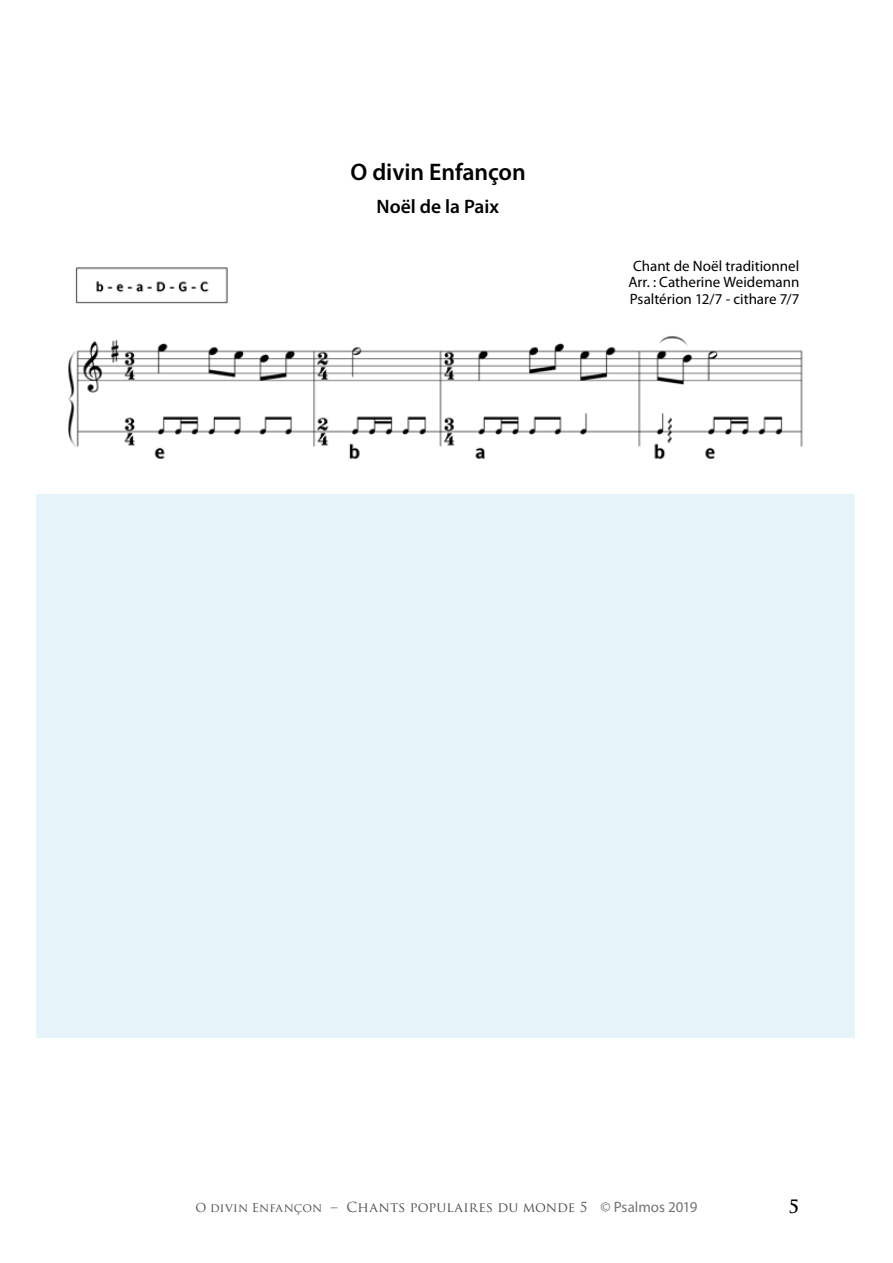
<style>
.page{position:relative;width:893px;height:1263px;background:#fff}
.page>*{position:absolute;margin:0;border:0;box-sizing:border-box;transform-origin:0 0}
.t1{font:600 24px "Myriad Pro";letter-spacing:-.005em;color:#000}
.t2{font:600 19.5px "Myriad Pro";color:#000}
.t3{font:700 18px "Trajan Pro";color:#000}
.t4{font:15px/16.5px "Myriad Pro";color:#000;text-align:center}
.t5{font:13.5px "Trajan Pro";letter-spacing:.005em;color:#4b4b4d}
.s1{font-size:12px}
.s2{font-family:"Myriad Pro";font-size:15px;color:#727375}
</style>
<div class="page">
<img style="left:36px;top:335px;width:819px;height:703px">
<img style="left:75px;top:267px;width:153px;height:37px">
<div style="left:36px;top:495px;width:819px;height:542px;background:#e6f3f9"></div>
<h1 class="t1" style="left:351px;top:156px;width:177px">O divin Enfançon</h1>
<h2 class="t2" style="left:376px;top:194px;width:124px">Noël de la Paix</h2>
<p class="t4" style="left:628px;top:257px;width:173px">Chant de Noël traditionnel<br>Arr. : Catherine Weidemann<br>Psaltérion 12/7 - cithare 7/7</p>
<p class="t5" style="left:195px;top:1198px;width:503px"><span class="s1">O divin Enfançon</span> – Chants populaires du monde 5 <span class="s2">© Psalmos 2019</span></p>
<p class="t3" style="left:789px;top:1195px;width:12px">5</p>
</div>
